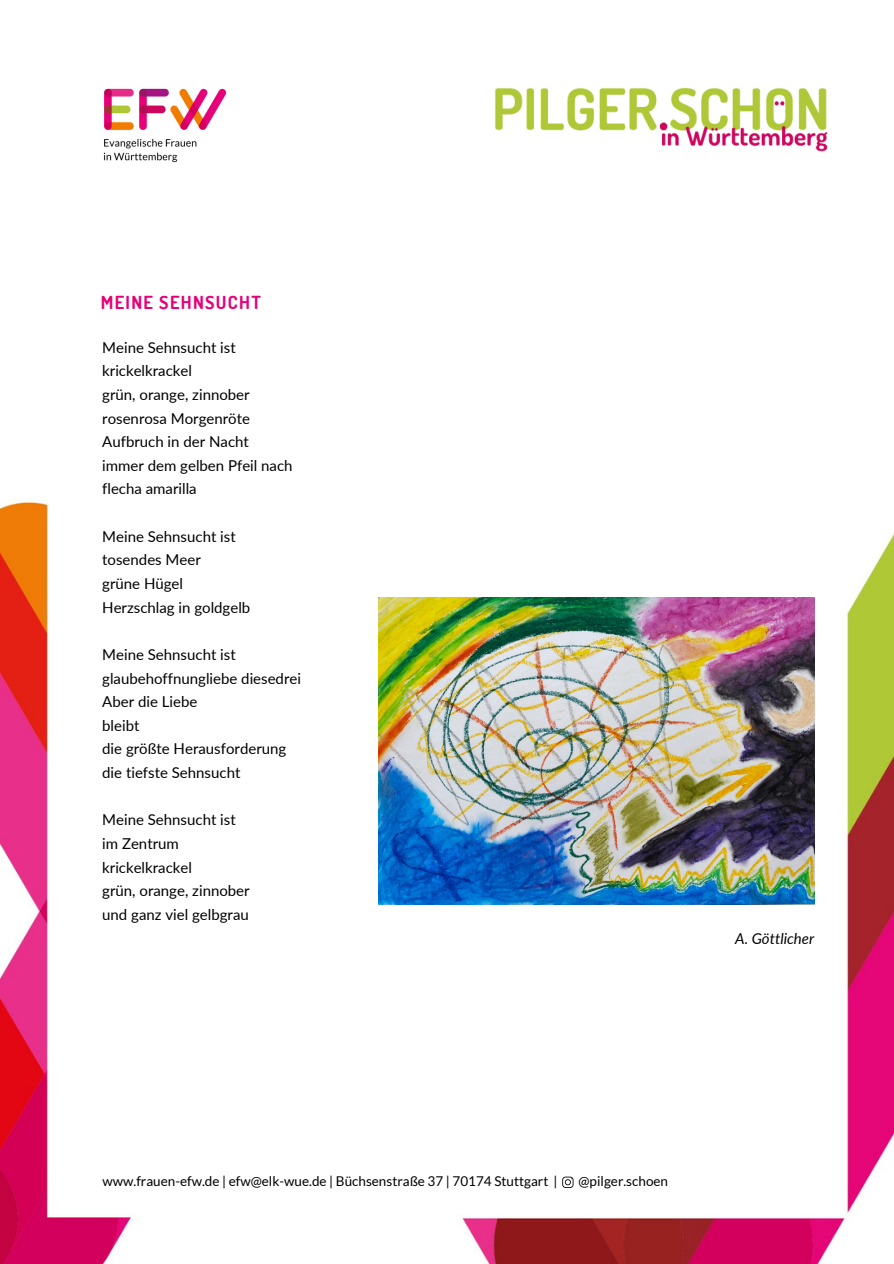
<style>
.page{position:relative;width:894px;height:1264px;background:#fff}
.page>*{position:absolute;margin:0;border:0;box-sizing:border-box;transform-origin:0 0}
.t1{font:700 18px "Dosis";letter-spacing:.07em;color:#e60078}
.t2{font:15px "Lato";color:#000}
.t3{font:italic 15px "Lato";color:#000}
.t4{font:13.5px "Lato";color:#000}
</style>
<div class="page">
<img style="left:0;top:502px;width:131px;height:761px">
<img style="left:446px;top:535px;width:447px;height:728px">
<img style="left:103px;top:88px;width:124px;height:75px">
<img style="left:494px;top:87px;width:334px;height:65px">
<svg style="left:562px;top:1176px;width:11px;height:11px"></svg>
<img style="left:378px;top:598px;width:435px;height:306px">
<p class="t1" style="left:101px;top:291px;width:161px">MEINE SEHNSUCHT</p>
<p class="t2" style="left:102px;top:338px;width:135px">Meine Sehnsucht ist</p>
<p class="t2" style="left:102px;top:361px;width:91px">krickelkrackel</p>
<p class="t2" style="left:102px;top:385px;width:149px">grün, orange, zinnober</p>
<p class="t2" style="left:102px;top:409px;width:149px">rosenrosa Morgenröte</p>
<p class="t2" style="left:102px;top:432px;width:148px">Aufbruch in der Nacht</p>
<p class="t2" style="left:102px;top:456px;width:192px">immer dem gelben Pfeil nach</p>
<p class="t2" style="left:102px;top:479px;width:96px">flecha amarilla</p>
<p class="t2" style="left:102px;top:527px;width:135px">Meine Sehnsucht ist</p>
<p class="t2" style="left:102px;top:550px;width:100px">tosendes Meer</p>
<p class="t2" style="left:102px;top:574px;width:82px">grüne Hügel</p>
<p class="t2" style="left:102px;top:598px;width:149px">Herzschlag in goldgelb</p>
<p class="t2" style="left:102px;top:645px;width:135px">Meine Sehnsucht ist</p>
<p class="t2" style="left:102px;top:668px;width:200px">glaubehoffnungliebe diesedrei</p>
<p class="t2" style="left:102px;top:692px;width:97px">Aber die Liebe</p>
<p class="t2" style="left:102px;top:716px;width:39px">bleibt</p>
<p class="t2" style="left:102px;top:739px;width:185px">die größte Herausforderung</p>
<p class="t2" style="left:102px;top:763px;width:140px">die tiefste Sehnsucht</p>
<p class="t2" style="left:102px;top:810px;width:135px">Meine Sehnsucht ist</p>
<p class="t2" style="left:102px;top:834px;width:78px">im Zentrum</p>
<p class="t2" style="left:102px;top:857px;width:91px">krickelkrackel</p>
<p class="t2" style="left:102px;top:881px;width:149px">grün, orange, zinnober</p>
<p class="t2" style="left:102px;top:905px;width:148px">und ganz viel gelbgrau</p>
<p class="t3" style="left:735px;top:928px;width:80px">A. Göttlicher</p>
<p class="t4" style="left:102px;top:1172px;width:456px">www.frauen-efw.de | efw@elk-wue.de | Büchsenstraße 37 | 70174 Stuttgart |</p>
<p class="t4" style="left:578px;top:1172px;width:91px">@pilger.schoen</p>
</div>
